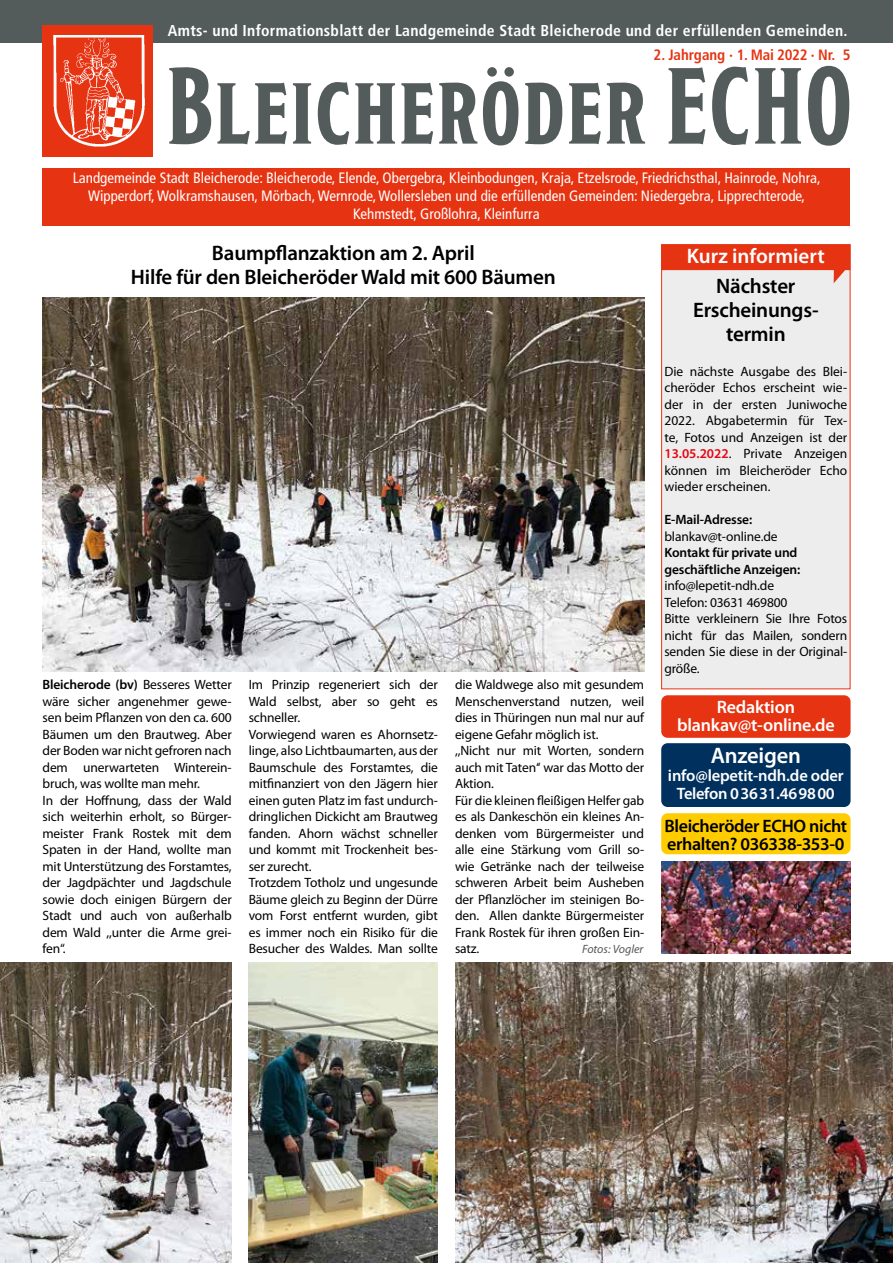
<style>
.page{position:relative;width:893px;height:1263px;background:#fff}
.page>*{position:absolute;margin:0;border:0;box-sizing:border-box;transform-origin:0 0}
.t1{font:700 108px "Modesto Condensed";letter-spacing:.025em;color:#535c5b}
.t2{font:600 22.5px "Myriad Pro";letter-spacing:-.01em;color:#fff}
.t3{font:600 21px/24px "Myriad Pro";letter-spacing:-.01em;color:#000;text-align:center}
.t4{font:600 21px "Myriad Pro";color:#fff}
.t5{font:600 18px/18px "Myriad Pro";letter-spacing:-.02em;color:#000}
.t6{font:600 18px/18px "Myriad Pro";letter-spacing:-.01em;color:#fff;text-align:center}
.t7{font:600 16.5px/18px "Myriad Pro";letter-spacing:-.01em;color:#fff;text-align:center}
.t8{font:700 condensed 15.75px "Frutiger";letter-spacing:.02em;color:#fff}
.t9{font:condensed 15px/18px "Frutiger";color:#fff;text-align:center}
.t10{font:700 condensed 15px "Frutiger";letter-spacing:-.01em;color:#e63312}
.t11{font:13.5px/16.5px "Myriad Pro";letter-spacing:-.01em;color:#000}
.t12{font:600 13.5px/16.5px "Myriad Pro";letter-spacing:-.01em;color:#000}
.t13{font:italic 12px "Myriad Pro";color:#575756}
.s1{font-weight:600}
.s2{font-weight:600;color:#e30613}
</style>
<div class="page">
<div style="left:0;top:0;width:893px;height:43px;background:#535c5b"></div>
<div style="left:43px;top:26px;width:110px;height:131px;background:#e63312"></div>
<img style="left:53px;top:35px;width:92px;height:112px">
<div style="left:43px;top:168px;width:807px;height:57px;background:#e63312"></div>
<div style="left:661px;top:244px;width:189px;height:445px;background:#ededed;border:1px solid #e63312"></div>
<svg style="left:661px;top:245px;width:189px;height:38px"></svg>
<div style="left:661px;top:695px;width:190px;height:43px;background:#e63312;border-radius:6px"></div>
<div style="left:661px;top:743px;width:190px;height:64px;background:#00305d;border-radius:6px"></div>
<div style="left:661px;top:813px;width:190px;height:41px;background:#fc0;border-radius:6px"></div>
<img style="left:43px;top:297px;width:601px;height:375px">
<img style="left:249px;top:962px;width:189px;height:301px">
<img style="left:0;top:962px;width:232px;height:301px">
<img style="left:455px;top:962px;width:438px;height:301px">
<img style="left:661px;top:861px;width:189px;height:92px">
<p class="t8" style="left:168px;top:21px;width:681px">Amts- und Informationsblatt der Landgemeinde Stadt Bleicherode und der erfüllenden Gemeinden.</p>
<p class="t10" style="left:654px;top:46px;width:198px">2. Jahrgang · 1. Mai 2022 · Nr. 5</p>
<h1 class="t1" style="left:167px;top:52px;width:686px">Bleicheröder ECHO</h1>
<p class="t9" style="left:73px;top:169px;width:749px">Landgemeinde Stadt Bleicherode: Bleicherode, Elende, Obergebra, Kleinbodungen, Kraja, Etzelsrode, Friedrichsthal, Hainrode, Nohra,<br>Wipperdorf, Wolkramshausen, Mörbach, Wernrode, Wollersleben und die erfüllenden Gemeinden: Niedergebra, Lipprechterode,<br>Kehmstedt, Großlohra, Kleinfurra</p>
<h3 class="t3" style="left:131px;top:241px;width:426px">Baumpflanzaktion am 2. April<br>Hilfe für den Bleicheröder Wald mit 600 Bäumen</h3>
<p class="t11" style="left:43px;top:676px;width:191px"><span class="s1">Bleicherode (bv)</span> Besseres Wetter wäre sicher angenehmer gewe&shy;sen beim Pflanzen von den ca. 600<br>Bäumen um den Brautweg. Aber der Boden war nicht gefroren nach dem unerwarteten Winterein&shy;bruch, was wollte man mehr.<br>In der Hoffnung, dass der Wald sich weiterhin erholt, so Bürger&shy;meister Frank Rostek mit dem<br>Spaten in der Hand, wollte man mit Unterstützung des Forstamtes, der Jagdpächter und Jagdschule sowie doch einigen Bürgern der<br>Stadt und auch von außerhalb dem Wald ,,unter die Arme grei&shy;fen‘‘.</p>
<p class="t11" style="left:249px;top:676px;width:191px">Im Prinzip regeneriert sich der<br>Wald selbst, aber so geht es schneller.<br>Vorwiegend waren es Ahornsetz&shy;linge, also Lichtbaumarten, aus der<br>Baumschule des Forstamtes, die mitfinanziert von den Jägern hier einen guten Platz im fast undurch&shy;dringlichen Dickicht am Brautweg fanden. Ahorn wächst schneller und kommt mit Trockenheit bes&shy;ser zurecht.<br>Trotzdem Totholz und ungesunde<br>Bäume gleich zu Beginn der Dürre vom Forst entfernt wurden, gibt es immer noch ein Risiko für die<br>Besucher des Waldes. Man sollte</p>
<p class="t11" style="left:455px;top:676px;width:191px">die Waldwege also mit gesundem<br>Menschenverstand nutzen, weil dies in Thüringen nun mal nur auf eigene Gefahr möglich ist.<br>,,Nicht nur mit Worten, sondern auch mit Taten‘‘ war das Motto der<br>Aktion.<br>Für die kleinen fleißigen Helfer gab es als Dankeschön ein kleines An&shy;denken vom Bürgermeister und alle eine Stärkung vom Grill so&shy;wie Getränke nach der teilweise schweren Arbeit beim Ausheben der Pflanzlöcher im steinigen Bo&shy;den. Allen dankte Bürgermeister<br>Frank Rostek für ihren großen Ein&shy;satz.</p>
<p class="t13" style="left:582px;top:942px;width:63px">Fotos: Vogler</p>
<h3 class="t4" style="left:687px;top:243px;width:139px">Kurz informiert</h3>
<h3 class="t3" style="left:693px;top:274px;width:127px">Nächster<br>Erscheinungs&shy;termin</h3>
<p class="t11" style="left:664px;top:363px;width:184px;text-align:justify">Die nächste Ausgabe des Blei&shy;cheröder Echos erscheint wie&shy;der in der ersten Juniwoche 2022. Abgabetermin für Tex&shy;te, Fotos und Anzeigen ist der <span class="s2">13.05.2022</span>. Private Anzeigen können im Bleicheröder Echo wieder erscheinen.</p>
<p class="t12" style="left:664px;top:511px;width:89px">E-Mail-Adresse:</p>
<p class="t11" style="left:664px;top:528px;width:115px">blankav@t-online.de</p>
<p class="t12" style="left:664px;top:544px;width:137px">Kontakt für private und geschäftliche Anzeigen:</p>
<p class="t11" style="left:664px;top:577px;width:184px">info@lepetit-ndh.de<br>Telefon: 03631 469800<br>Bitte verkleinern Sie Ihre Fotos nicht für das Mailen, sondern senden Sie diese in der Original&shy;größe.</p>
<h3 class="t6" style="left:677px;top:697px;width:159px">Redaktion blankav@t-online.de</h3>
<h2 class="t2" style="left:711px;top:741px;width:92px">Anzeigen</h2>
<p class="t7" style="left:668px;top:766px;width:177px">info@lepetit-ndh.de oder<br>Telefon 03631.469800</p>
<h3 class="t5" style="left:664px;top:816px;width:184px">Bleicheröder ECHO nicht erhalten? 036338-353-0</h3>
</div>
